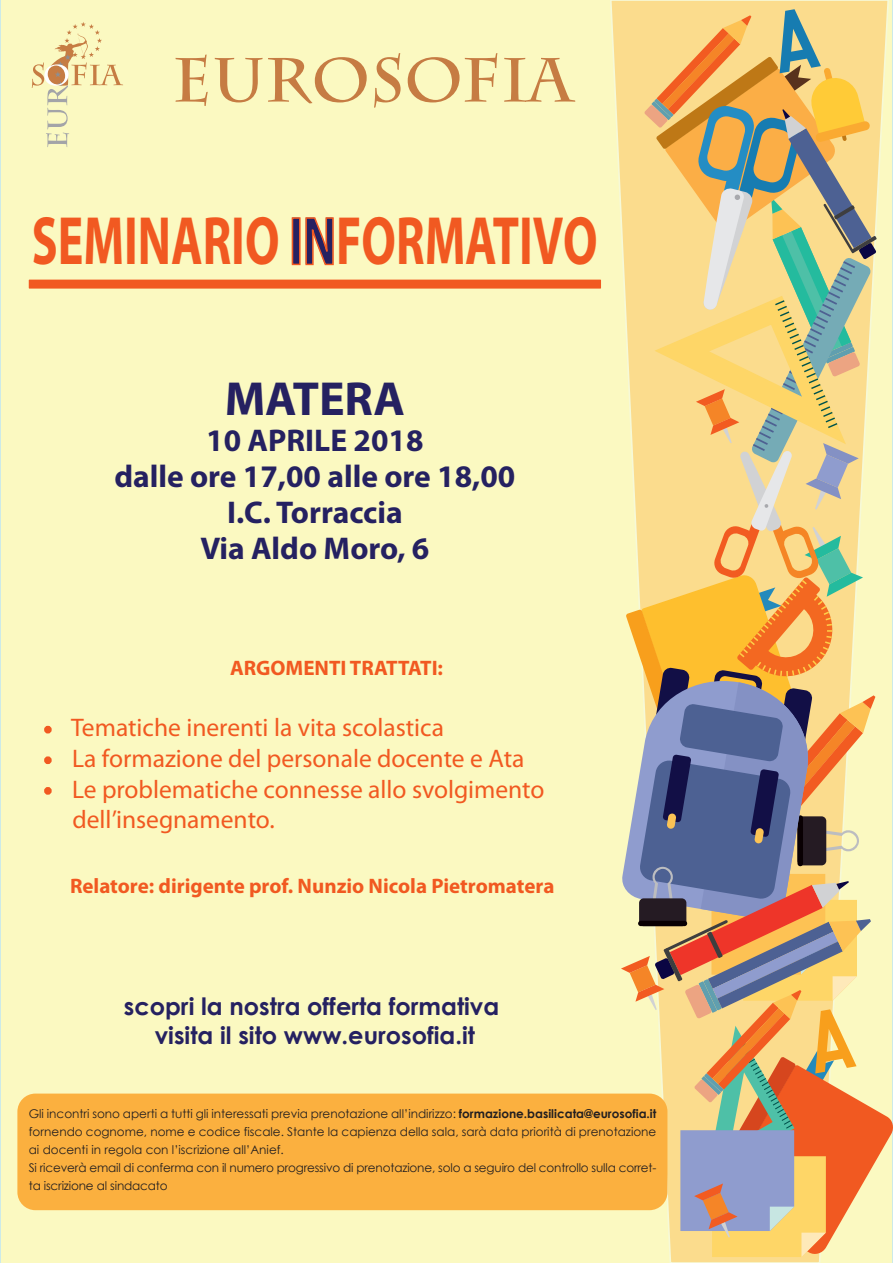
<style>
.page{position:relative;width:893px;height:1263px;background:#fbf9c1}
.page>*{position:absolute;margin:0;border:0;box-sizing:border-box;transform-origin:0 0}
.t1{font:700 68.7px "Myriad Pro";color:#f15921;scale:.7 1}
.t2{font:700 48px "Myriad Pro";color:#252161}
.t3{font:700 31.5px/36px "Myriad Pro";color:#252161;text-align:center}
.t4{font:25.5px "Myriad Pro";color:#f15921}
.t5{font:700 24px/28.8px "Century Gothic";color:#252161;text-align:center}
.t6{font:700 21px "Myriad Pro";color:#f15921}
.t7{font:12px/18px "Century Gothic";color:#231f20}
.s1{color:#252161}
.s2{font-weight:700}
</style>
<div class="page">
<svg style="left:610px;top:0;width:279px;height:1263px;background:#faf2b5"></svg>
<svg style="left:621px;top:9px;width:272px;height:1248px;background:#d4bb89"></svg>
<svg style="left:175px;top:53px;width:400px;height:55px;background:#eedca4"></svg>
<svg style="left:31px;top:22px;width:92px;height:125px;background:#f3eab5"></svg>
<div style="left:292px;top:217px;width:9px;height:48px;border:2px solid #f15921"></div>
<svg style="left:305px;top:216px;width:30px;height:50px"></svg>
<div style="left:44px;top:726px;width:8px;height:7px;border:4px solid #f15921;border-radius:50%"></div>
<div style="left:44px;top:756px;width:8px;height:8px;border:4px solid #f15921;border-radius:50%"></div>
<div style="left:44px;top:787px;width:8px;height:8px;border:4px solid #f15921;border-radius:50%"></div>
<div style="left:29px;top:280px;width:572px;height:9px;background:#f15921"></div>
<div style="left:17px;top:1093px;width:650px;height:117px;background:#fbb03f;border-radius:18px"></div>
<h1 class="t1" style="left:32px;top:196px;width:810px">SEMINARIO <span class="s1">IN</span>FORMATIVO</h1>
<h2 class="t2" style="left:225px;top:367px;width:182px">MATERA</h2>
<h3 class="t3" style="left:114px;top:421px;width:403px">10 APRILE 2018<br>dalle ore 17,00 alle ore 18,00<br>I.C. Torraccia<br>Via Aldo Moro, 6</h3>
<h3 class="t6" style="left:230px;top:654px;width:215px">ARGOMENTI TRATTATI:</h3>
<h3 class="t4" style="left:45px;top:712px;width:400px">∙ Tematiche inerenti la vita scolastica</h3>
<h3 class="t4" style="left:45px;top:743px;width:481px">∙ La formazione del personale docente e Ata</h3>
<h3 class="t4" style="left:45px;top:773px;width:501px">∙ Le problematiche connesse allo svolgimento</h3>
<h3 class="t4" style="left:72px;top:804px;width:204px">dell’insegnamento.</h3>
<h3 class="t6" style="left:70px;top:872px;width:486px">Relatore: dirigente prof. Nunzio Nicola Pietromatera</h3>
<h3 class="t5" style="left:124px;top:991px;width:377px">scopri la nostra offerta formativa visita il sito www.eurosofia.it</h3>
<p class="t7" style="left:29px;top:1104px;width:629px">Gli incontri sono aperti a tutti gli interessati previa prenotazione all’indirizzo: <span class="s2">formazione.basilicata@eurosofia.it </span>fornendo cognome, nome e codice fiscale. Stante la capienza della sala, sarà data priorità di prenotazione ai docenti in regola con l’iscrizione all’Anief.<br>Si riceverà email di conferma con il numero progressivo di prenotazione, solo a seguiro del controllo sulla corret&shy;ta iscrizione al sindacato</p>
</div>
